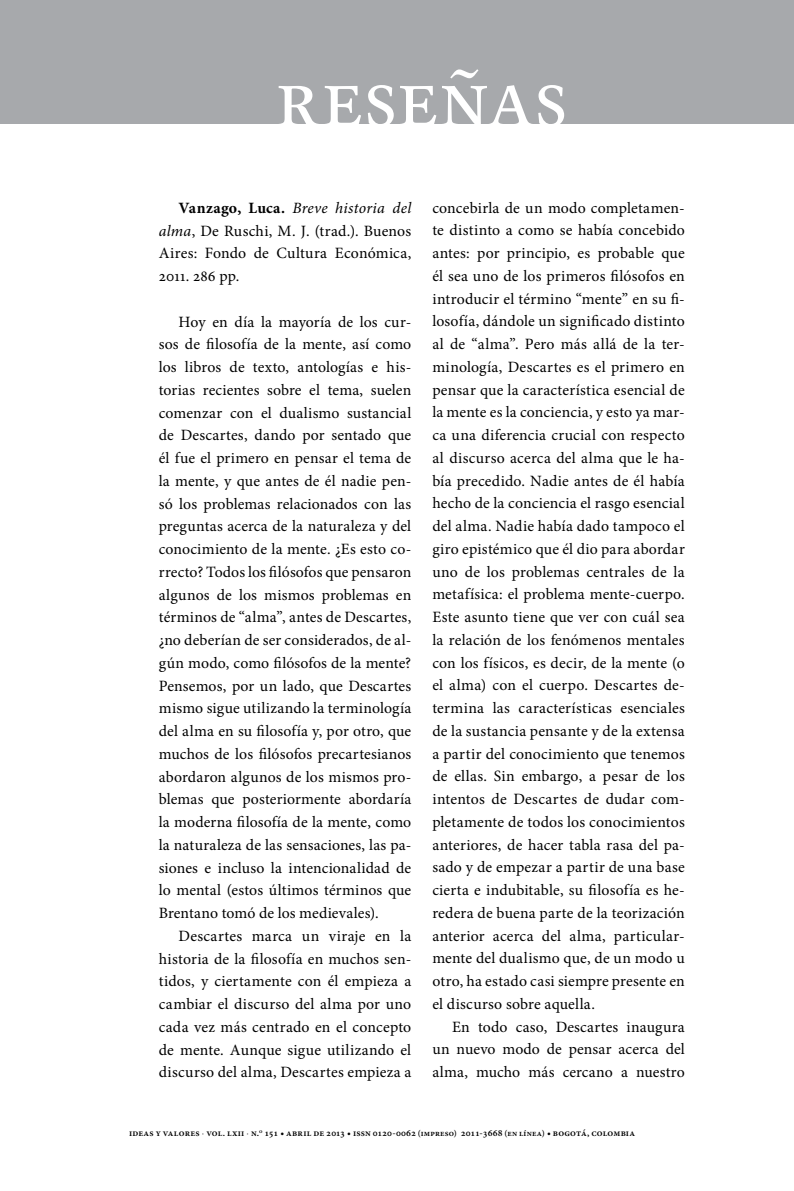
<style>
.page{position:relative;width:794px;height:1191px;background:#fff}
.page>*{position:absolute;margin:0;border:0;box-sizing:border-box;transform-origin:0 0}
.t1{font:87.5px "Laurentian Std";letter-spacing:.025em;color:#fff}
.t2{font:15.75px/22.8px "Minion Pro";letter-spacing:.01em;color:#000;text-align:justify}
.t3{font:600 9.62px "Minion Pro";letter-spacing:.015em;color:#000}
.s1{font-weight:700}
.s2{font-style:italic}
.s3{font-family:"Adobe Garamond Pro";font-weight:400}
.s4{font-size:8.75px}
</style>
<div class="page">
<div style="left:0;top:0;width:794px;height:124px;background:#a7a9ac"></div>
<h1 class="t1" style="left:276px;top:46px;width:292px">reseñas</h1>
<p class="t2" style="left:159px;top:196px;width:254px;text-indent:20px"><span class="s1">Vanzago, Luca.</span> <span class="s2">Breve historia del alma</span>, De Ruschi, M. J. (trad.). Buenos Aires: Fondo de Cultura Económica, 2011. 286 pp.</p>
<p class="t2" style="left:159px;top:310px;width:254px;text-indent:20px">Hoy en día la mayoría de los cur&shy;sos de filosofía de la mente, así como los libros de texto, antologías e his&shy;torias recientes sobre el tema, suelen comenzar con el dualismo sustancial de Descartes, dando por sentado que él fue el primero en pensar el tema de la mente, y que antes de él nadie pen&shy;só los problemas relacionados con las preguntas acerca de la naturaleza y del conocimiento de la mente. ¿Es esto co&shy;rrecto? Todos los filósofos que pensaron algunos de los mismos problemas en términos de “alma”, antes de Descartes, ¿no deberían de ser considerados, de al&shy;gún modo, como filósofos de la mente?<br>Pensemos, por un lado, que Descartes mismo sigue utilizando la terminología del alma en su filosofía y, por otro, que muchos de los filósofos precartesianos abordaron algunos de los mismos pro&shy;blemas que posteriormente abordaría la moderna filosofía de la mente, como la naturaleza de las sensaciones, las pa&shy;siones e incluso la intencionalidad de lo mental (estos últimos términos que Brentano tomó de los medievales).</p>
<p class="t2" style="left:159px;top:924px;width:254px;text-indent:20px">Descartes marca un viraje en la historia de la filosofía en muchos sen&shy;tidos, y ciertamente con él empieza a cambiar el discurso del alma por uno cada vez más centrado en el concepto de mente. Aunque sigue utilizando el discurso del alma, Descartes empieza a</p>
<p class="t2" style="left:432px;top:196px;width:254px">concebirla de un modo completamen&shy;te distinto a como se había concebido antes: por principio, es probable que él sea uno de los primeros filósofos en introducir el término “mente” en su fi&shy;losofía, dándole un significado distinto al de “alma”. Pero más allá de la ter&shy;minología, Descartes es el primero en pensar que la característica esencial de la mente es la conciencia, y esto ya mar&shy;ca una diferencia crucial con respecto al discurso acerca del alma que le ha&shy;bía precedido. Nadie antes de él había hecho de la conciencia el rasgo esencial del alma. Nadie había dado tampoco el giro epistémico que él dio para abordar uno de los problemas centrales de la metafísica: el problema mente-cuerpo.<br>Este asunto tiene que ver con cuál sea la relación de los fenómenos mentales con los físicos, es decir, de la mente (o el alma) con el cuerpo. Descartes de&shy;termina las características esenciales de la sustancia pensante y de la extensa a partir del conocimiento que tenemos de ellas. Sin embargo, a pesar de los intentos de Descartes de dudar com&shy;pletamente de todos los conocimientos anteriores, de hacer tabla rasa del pa&shy;sado y de empezar a partir de una base cierta e indubitable, su filosofía es he&shy;redera de buena parte de la teorización anterior acerca del alma, particular&shy;mente del dualismo que, de un modo u otro, ha estado casi siempre presente en el discurso sobre aquella.</p>
<p class="t2" style="left:432px;top:1015px;width:254px;text-indent:20px">En todo caso, Descartes inaugura un nuevo modo de pensar acerca del alma, mucho más cercano a nuestro</p>
<p class="t3" style="left:129px;top:1127px;width:507px">ideas y valores <span class="s3">·</span> vol. lxii <span class="s3">·</span> n.<sup>o</sup> 151 • abril de 2013 • issn 0120-0062 <span class="s4">(impreso)</span> 2011-3668 <span class="s4">(en línea)</span> • bogotá, colombia</p>
</div>
